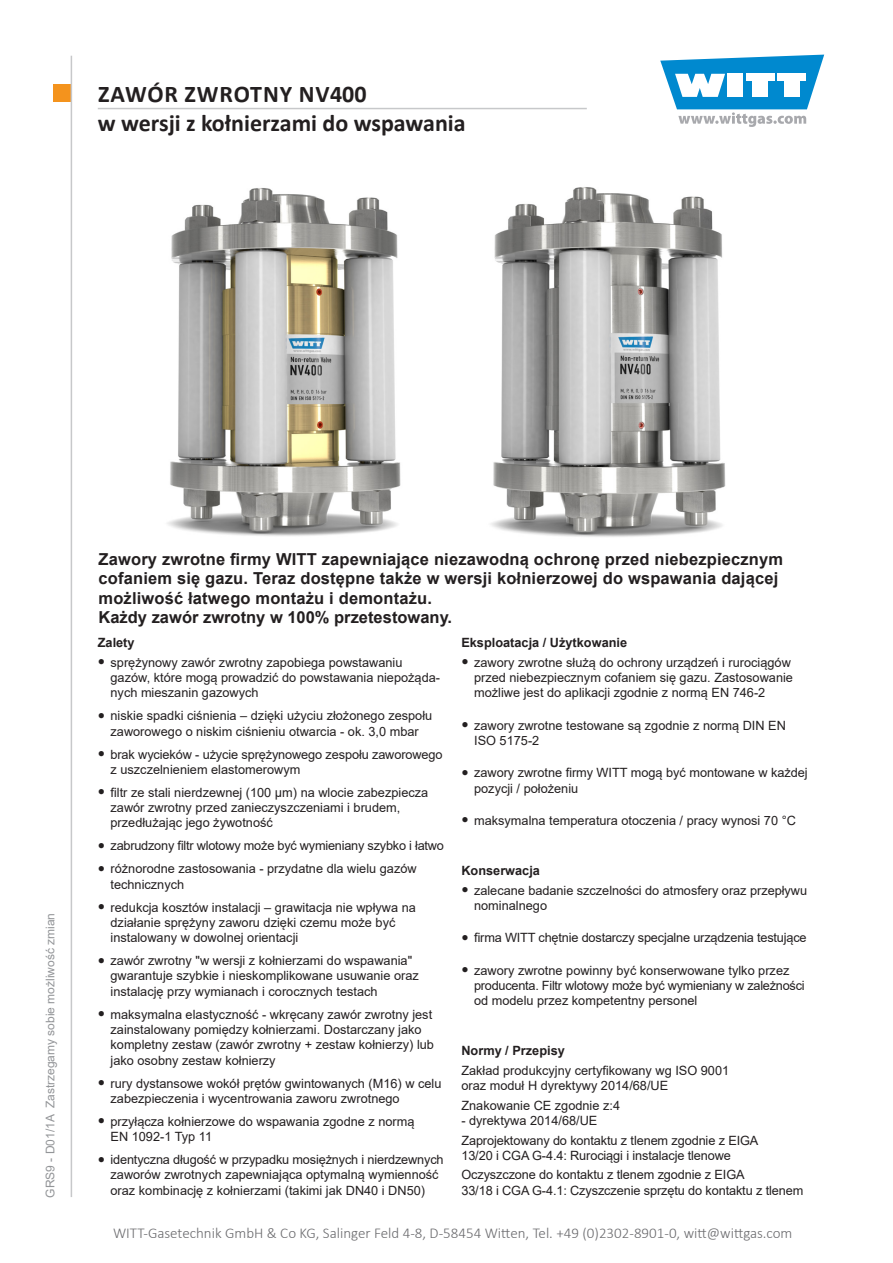
<style>
.page{position:relative;width:893px;height:1263px;background:#fff}
.page>*{position:absolute;margin:0;border:0;box-sizing:border-box;transform-origin:0 0}
.t1{font:700 24px/28.8px "Calibri";color:#231f20}
.t2{font:700 16.5px/19.5px "Arial";letter-spacing:.01em;color:#231f20}
.t3{font:300 15px "Calibri";color:#6b6b6e}
.t4{font:12.75px/15.3px "Arial";color:#231f20}
.t5{font:700 12.75px "Arial";color:#231f20}
.t6{font:12.75px "Arial";letter-spacing:-.02em;color:#231f20}
.t7{font:12px "Arial";color:#939598}
.s1{font-family:"Bookman Old Style";font-size:12px}
</style>
<div class="page">
<div style="left:53px;top:85px;width:17px;height:17px;background:#f4931d"></div>
<svg style="left:660px;top:55px;width:164px;height:72px"></svg>
<hr style="left:71px;top:56px;width:1px;height:1141px;background:#c7c8ca">
<hr style="left:98px;top:108px;width:489px;height:1px;background:#c7c8ca">
<img style="left:491px;top:187px;width:235px;height:350px">
<img style="left:167px;top:188px;width:234px;height:348px">
<h1 class="t1" style="left:98px;top:79px;width:369px">ZAWÓR ZWROTNY NV400<br>w wersji z kołnierzami do wspawania</h1>
<p class="t7" style="left:42px;top:1197px;width:286px;rotate:-90deg">GRS9 - D01/1A Zastrzegamy sobie możliwość zmian</p>
<p class="t2" style="left:99px;top:549px;width:686px">Zawory zwrotne firmy WITT zapewniające niezawodną ochronę przed niebezpiecznym cofaniem się gazu. Teraz dostępne także w wersji kołnierzowej do wspawania dającej możliwość łatwego montażu i demontażu.<br>Każdy zawór zwrotny w 100% przetestowany.</p>
<p class="t5" style="left:461px;top:634px;width:167px">Eksploatacja / Użytkowanie</p>
<p class="t4" style="left:474px;top:654px;width:320px;text-indent:-13px"><span class="s1">●</span> zawory zwrotne służą do ochrony urządzeń i rurociągów przed niebezpiecznym cofaniem się gazu. Zastosowanie możliwe jest do aplikacji zgodnie z normą EN 746-2</p>
<p class="t4" style="left:474px;top:717px;width:313px;text-indent:-13px"><span class="s1">●</span> zawory zwrotne testowane są zgodnie z normą DIN EN<br>ISO 5175-2</p>
<p class="t4" style="left:474px;top:765px;width:335px;text-indent:-13px"><span class="s1">●</span> zawory zwrotne firmy WITT mogą być montowane w każdej pozycji / położeniu</p>
<p class="t4" style="left:461px;top:813px;width:336px"><span class="s1">●</span> maksymalna temperatura otoczenia / pracy wynosi 70 °C</p>
<p class="t5" style="left:461px;top:861px;width:80px">Konserwacja</p>
<p class="t4" style="left:474px;top:882px;width:335px;text-indent:-13px"><span class="s1">●</span> zalecane badanie szczelności do atmosfery oraz przepływu nominalnego</p>
<p class="t4" style="left:461px;top:930px;width:347px"><span class="s1">●</span> firma WITT chętnie dostarczy specjalne urządzenia testujące</p>
<p class="t4" style="left:474px;top:962px;width:332px;text-indent:-13px"><span class="s1">●</span> zawory zwrotne powinny być konserwowane tylko przez producenta. Filtr wlotowy może być wymieniany w zależności od modelu przez kompetentny personel</p>
<p class="t5" style="left:461px;top:1042px;width:105px">Normy / Przepisy</p>
<p class="t4" style="left:461px;top:1062px;width:269px">Zakład produkcyjny certyfikowany wg ISO 9001 oraz moduł H dyrektywy 2014/68/UE</p>
<p class="t4" style="left:461px;top:1097px;width:160px">Znakowanie CE zgodnie z:4</p>
<p class="t4" style="left:461px;top:1111px;width:299px;line-height:19.5px">- dyrektywa 2014/68/UE<br>Zaprojektowany do kontaktu z tlenem zgodnie z EIGA</p>
<p class="t4" style="left:461px;top:1145px;width:285px;line-height:19.5px">13/20 i CGA G-4.4: Rurociągi i instalacje tlenowe<br>Oczyszczone do kontaktu z tlenem zgodnie z EIGA</p>
<p class="t4" style="left:461px;top:1182px;width:343px">33/18 i CGA G-4.1: Czyszczenie sprzętu do kontaktu z tlenem</p>
<p class="t5" style="left:98px;top:634px;width:38px">Zalety</p>
<p class="t4" style="left:111px;top:654px;width:331px;text-indent:-13px"><span class="s1">●</span> sprężynowy zawór zwrotny zapobiega powstawaniu gazów, które mogą prowadzić do powstawania niepożąda&shy;nych mieszanin gazowych</p>
<p class="t4" style="left:98px;top:708px;width:336px;text-align:center"><span class="s1">●</span> niskie spadki ciśnienia – dzięki użyciu złożonego zespołu zaworowego o niskim ciśnieniu otwarcia - ok. 3,0 mbar</p>
<p class="t4" style="left:111px;top:746px;width:333px;text-indent:-13px"><span class="s1">●</span> brak wycieków - użycie sprężynowego zespołu zaworowego z uszczelnieniem elastomerowym</p>
<p class="t4" style="left:111px;top:784px;width:319px;text-indent:-13px"><span class="s1">●</span> filtr ze stali nierdzewnej (100 μm) na wlocie zabezpiecza zawór zwrotny przed zanieczyszczeniami i brudem, przedłużając jego żywotność</p>
<p class="t6" style="left:98px;top:837px;width:348px"><span class="s1">●</span> zabrudzony filtr wlotowy może być wymieniany szybko i łatwo</p>
<p class="t4" style="left:111px;top:861px;width:308px;text-indent:-13px"><span class="s1">●</span> różnorodne zastosowania - przydatne dla wielu gazów technicznych</p>
<p class="t4" style="left:111px;top:899px;width:307px;text-indent:-13px"><span class="s1">●</span> redukcja kosztów instalacji – grawitacja nie wpływa na działanie sprężyny zaworu dzięki czemu może być instalowany w dowolnej orientacji</p>
<p class="t4" style="left:111px;top:953px;width:310px;text-indent:-13px"><span class="s1">●</span> zawór zwrotny "w wersji z kołnierzami do wspawania" gwarantuje szybkie i nieskomplikowane usuwanie oraz instalację przy wymianach i corocznych testach</p>
<p class="t4" style="left:111px;top:1006px;width:325px;text-indent:-13px"><span class="s1">●</span> maksymalna elastyczność - wkręcany zawór zwrotny jest zainstalowany pomiędzy kołnierzami. Dostarczany jako kompletny zestaw (zawór zwrotny + zestaw kołnierzy) lub jako osobny zestaw kołnierzy</p>
<p class="t4" style="left:111px;top:1075px;width:332px;text-indent:-13px"><span class="s1">●</span> rury dystansowe wokół prętów gwintowanych (M16) w celu zabezpieczenia i wycentrowania zaworu zwrotnego</p>
<p class="t4" style="left:111px;top:1113px;width:305px;text-indent:-13px"><span class="s1">●</span> przyłącza kołnierzowe do wspawania zgodne z normą<br>EN 1092-1 Typ 11</p>
<p class="t4" style="left:111px;top:1152px;width:335px;text-indent:-13px"><span class="s1">●</span> identyczna długość w przypadku mosiężnych i nierdzewnych zaworów zwrotnych zapewniająca optymalną wymienność oraz kombinację z kołnierzami (takimi jak DN40 i DN50)</p>
<p class="t3" style="left:113px;top:1224px;width:681px">WITT-Gasetechnik GmbH &amp; Co KG, Salinger Feld 4-8, D-58454 Witten, Tel. +49 (0)2302-8901-0, witt@wittgas.com</p>
</div>
